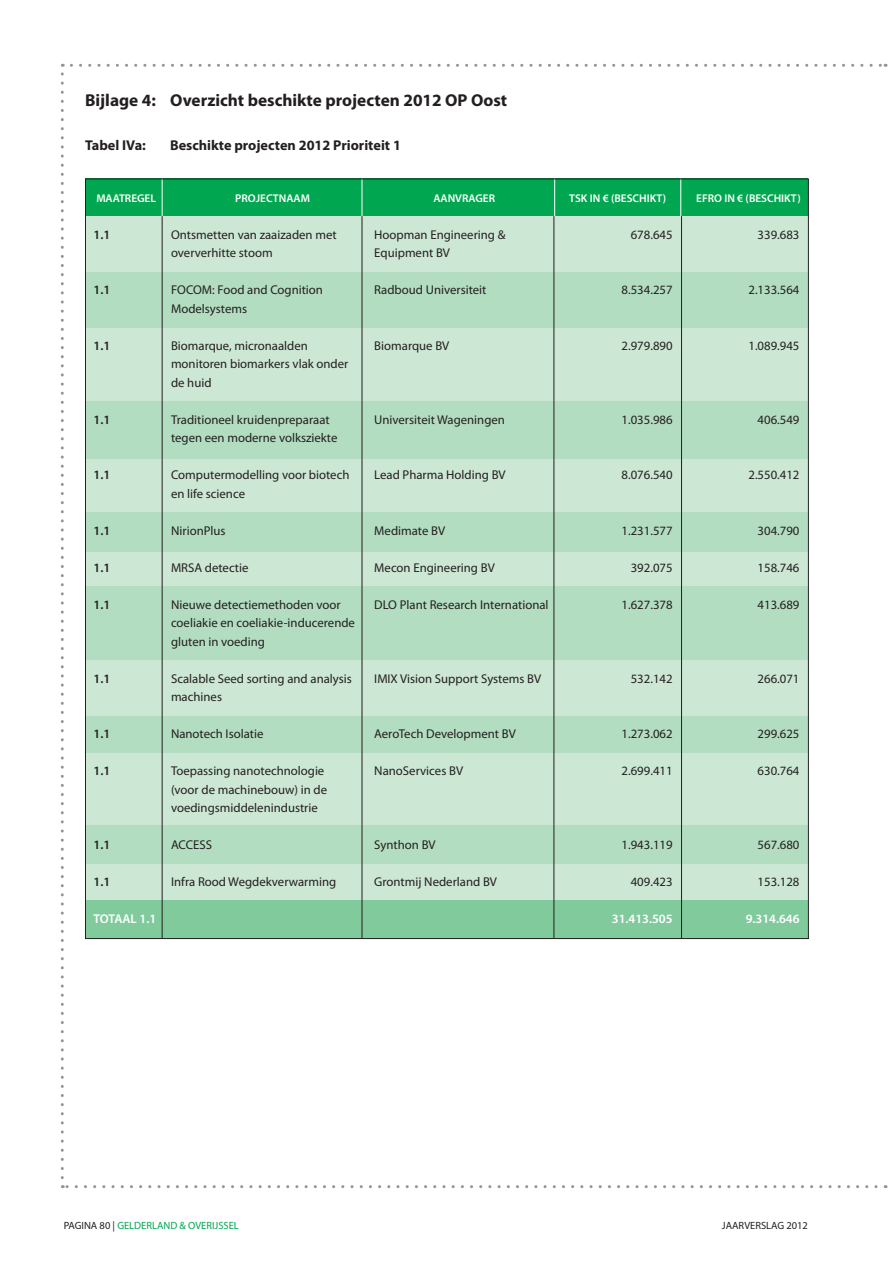
<style>
.page{position:relative;width:893px;height:1263px;background:#fff}
.page>*{position:absolute;margin:0;border:0;box-sizing:border-box;transform-origin:0 0}
.t1{font:700 17.25px "Myriad Pro";color:#231f20}
.t2{font:700 14.25px "Myriad Pro";color:#231f20}
.t3{font:12.75px/18.5px "Myriad Pro";color:#231f20}
.t4{font:600 12.75px "Myriad Pro";color:#231f20}
.t5{font:600 12.75px "Myriad Pro";color:#fff}
.t6{font:600 11.25px "Myriad Pro";color:#fff}
.t7{font:10.5px "Myriad Pro";color:#00a650}
.t8{font:10.5px "Myriad Pro";color:#231f20}
.s1{color:#231f20}
</style>
<div class="page">
<svg style="left:62px;top:1185px;width:814px;height:3px"></svg>
<svg style="left:61px;top:64px;width:3px;height:1114px"></svg>
<svg style="left:71px;top:64px;width:815px;height:3px"></svg>
<div style="left:85px;top:179px;width:723px;height:760px;background:#cce7d3"></div>
<div style="left:85px;top:900px;width:723px;height:39px;background:#81ca9c"></div>
<div style="left:85px;top:179px;width:723px;height:37px;background:#00a650"></div>
<div style="left:85px;top:272px;width:723px;height:56px;background:#b3ddc0"></div>
<hr style="left:162px;top:179px;width:1px;height:37px;background:#fff">
<hr style="left:362px;top:179px;width:1px;height:37px;background:#fff">
<hr style="left:554px;top:179px;width:1px;height:37px;background:#fff">
<hr style="left:680px;top:179px;width:1px;height:37px;background:#fff">
<div style="left:85px;top:401px;width:723px;height:58px;background:#b3ddc0"></div>
<div style="left:85px;top:513px;width:723px;height:39px;background:#b3ddc0"></div>
<div style="left:85px;top:586px;width:723px;height:74px;background:#b3ddc0"></div>
<div style="left:85px;top:716px;width:723px;height:37px;background:#b3ddc0"></div>
<div style="left:85px;top:825px;width:723px;height:39px;background:#b3ddc0"></div>
<hr style="left:162px;top:216px;width:1px;height:723px;background:#231f20">
<hr style="left:362px;top:216px;width:1px;height:723px;background:#231f20">
<hr style="left:554px;top:216px;width:1px;height:723px;background:#231f20">
<hr style="left:681px;top:216px;width:1px;height:723px;background:#231f20">
<h1 class="t1" style="left:85px;top:93px;width:424px">Bijlage 4: Overzicht beschikte projecten 2012 OP Oost</h1>
<p class="t2" style="left:85px;top:140px;width:62px">Tabel IVa:</p>
<p class="t2" style="left:170px;top:140px;width:232px">Beschikte projecten 2012 Prioriteit 1</p>
<p class="t6" style="left:96px;top:194px;width:61px">MAATREGEL</p>
<p class="t4" style="left:94px;top:230px;width:18px">1.1</p>
<p class="t4" style="left:94px;top:285px;width:18px">1.1</p>
<p class="t4" style="left:94px;top:341px;width:18px">1.1</p>
<p class="t4" style="left:94px;top:415px;width:18px">1.1</p>
<p class="t4" style="left:94px;top:470px;width:18px">1.1</p>
<p class="t4" style="left:94px;top:526px;width:18px">1.1</p>
<p class="t4" style="left:94px;top:563px;width:18px">1.1</p>
<p class="t4" style="left:94px;top:600px;width:18px">1.1</p>
<p class="t4" style="left:94px;top:674px;width:18px">1.1</p>
<p class="t4" style="left:94px;top:729px;width:18px">1.1</p>
<p class="t4" style="left:94px;top:766px;width:18px">1.1</p>
<p class="t4" style="left:94px;top:840px;width:18px">1.1</p>
<p class="t4" style="left:94px;top:877px;width:18px">1.1</p>
<p class="t5" style="left:94px;top:914px;width:64px">TOTAAL 1.1</p>
<p class="t6" style="left:235px;top:194px;width:76px">PROJECTNAAM</p>
<p class="t3" style="left:171px;top:226px;width:167px">Ontsmetten van zaaizaden met oververhitte stoom</p>
<p class="t3" style="left:171px;top:282px;width:153px">FOCOM: Food and Cognition<br>Modelsystems</p>
<p class="t3" style="left:171px;top:337px;width:179px">Biomarque, micronaalden monitoren biomarkers vlak onder de huid</p>
<p class="t3" style="left:171px;top:411px;width:168px">Traditioneel kruidenpreparaat tegen een moderne volksziekte</p>
<p class="t3" style="left:171px;top:467px;width:180px">Computermodelling voor biotech en life science</p>
<p class="t3" style="left:171px;top:522px;width:56px">NirionPlus</p>
<p class="t3" style="left:171px;top:559px;width:79px">MRSA detectie</p>
<p class="t3" style="left:171px;top:596px;width:185px">Nieuwe detectiemethoden voor coeliakie en coeliakie-inducerende gluten in voeding</p>
<p class="t3" style="left:171px;top:670px;width:182px">Scalable Seed sorting and analysis machines</p>
<p class="t3" style="left:171px;top:726px;width:94px">Nanotech Isolatie</p>
<p class="t3" style="left:171px;top:763px;width:158px">Toepassing nanotechnologie (voor de machinebouw) in de voedingsmiddelenindustrie</p>
<p class="t3" style="left:171px;top:837px;width:42px">ACCESS</p>
<p class="t3" style="left:171px;top:874px;width:167px">Infra Rood Wegdekverwarming</p>
<p class="t6" style="left:433px;top:194px;width:63px">AANVRAGER</p>
<p class="t3" style="left:374px;top:226px;width:133px">Hoopman Engineering &amp;<br>Equipment BV</p>
<p class="t3" style="left:374px;top:282px;width:114px">Radboud Universiteit</p>
<p class="t3" style="left:374px;top:337px;width:77px">Biomarque BV</p>
<p class="t3" style="left:374px;top:411px;width:132px">Universiteit Wageningen</p>
<p class="t3" style="left:374px;top:467px;width:133px">Lead Pharma Holding BV</p>
<p class="t3" style="left:374px;top:522px;width:72px">Medimate BV</p>
<p class="t3" style="left:374px;top:559px;width:122px">Mecon Engineering BV</p>
<p class="t3" style="left:374px;top:596px;width:176px">DLO Plant Research International</p>
<p class="t3" style="left:374px;top:670px;width:168px">IMIX Vision Support Systems BV</p>
<p class="t3" style="left:374px;top:726px;width:143px">AeroTech Development BV</p>
<p class="t3" style="left:374px;top:763px;width:90px">NanoServices BV</p>
<p class="t3" style="left:374px;top:837px;width:63px">Synthon BV</p>
<p class="t3" style="left:374px;top:874px;width:124px">Grontmij Nederland BV</p>
<p class="t6" style="left:569px;top:194px;width:98px">TSK IN € (BESCHIKT)</p>
<p class="t3" style="left:631px;top:226px;width:43px">678.645</p>
<p class="t3" style="left:622px;top:282px;width:53px">8.534.257</p>
<p class="t3" style="left:622px;top:337px;width:53px">2.979.890</p>
<p class="t3" style="left:622px;top:411px;width:53px">1.035.986</p>
<p class="t3" style="left:622px;top:467px;width:53px">8.076.540</p>
<p class="t3" style="left:622px;top:522px;width:53px">1.231.577</p>
<p class="t3" style="left:631px;top:559px;width:43px">392.075</p>
<p class="t3" style="left:622px;top:596px;width:53px">1.627.378</p>
<p class="t3" style="left:631px;top:670px;width:43px">532.142</p>
<p class="t3" style="left:622px;top:726px;width:53px">1.273.062</p>
<p class="t3" style="left:622px;top:763px;width:53px">2.699.411</p>
<p class="t3" style="left:622px;top:837px;width:53px">1.943.119</p>
<p class="t3" style="left:631px;top:874px;width:43px">409.423</p>
<p class="t5" style="left:612px;top:914px;width:62px">31.413.505</p>
<p class="t6" style="left:696px;top:194px;width:106px">EFRO IN € (BESCHIKT)</p>
<p class="t3" style="left:758px;top:226px;width:43px">339.683</p>
<p class="t3" style="left:748px;top:282px;width:53px">2.133.564</p>
<p class="t3" style="left:748px;top:337px;width:53px">1.089.945</p>
<p class="t3" style="left:758px;top:411px;width:43px">406.549</p>
<p class="t3" style="left:748px;top:467px;width:53px">2.550.412</p>
<p class="t3" style="left:758px;top:522px;width:43px">304.790</p>
<p class="t3" style="left:758px;top:559px;width:43px">158.746</p>
<p class="t3" style="left:758px;top:596px;width:43px">413.689</p>
<p class="t3" style="left:758px;top:670px;width:43px">266.071</p>
<p class="t3" style="left:758px;top:726px;width:43px">299.625</p>
<p class="t3" style="left:758px;top:763px;width:43px">630.764</p>
<p class="t3" style="left:758px;top:837px;width:43px">567.680</p>
<p class="t3" style="left:758px;top:874px;width:43px">153.128</p>
<p class="t5" style="left:746px;top:914px;width:55px">9.314.646</p>
<p class="t7" style="left:64px;top:1222px;width:177px"><span class="s1">PAGINA 80 |</span> GELDERLAND &amp; OVERIJSSEL</p>
<p class="t8" style="left:722px;top:1222px;width:88px">JAARVERSLAG 2012</p>
</div>
